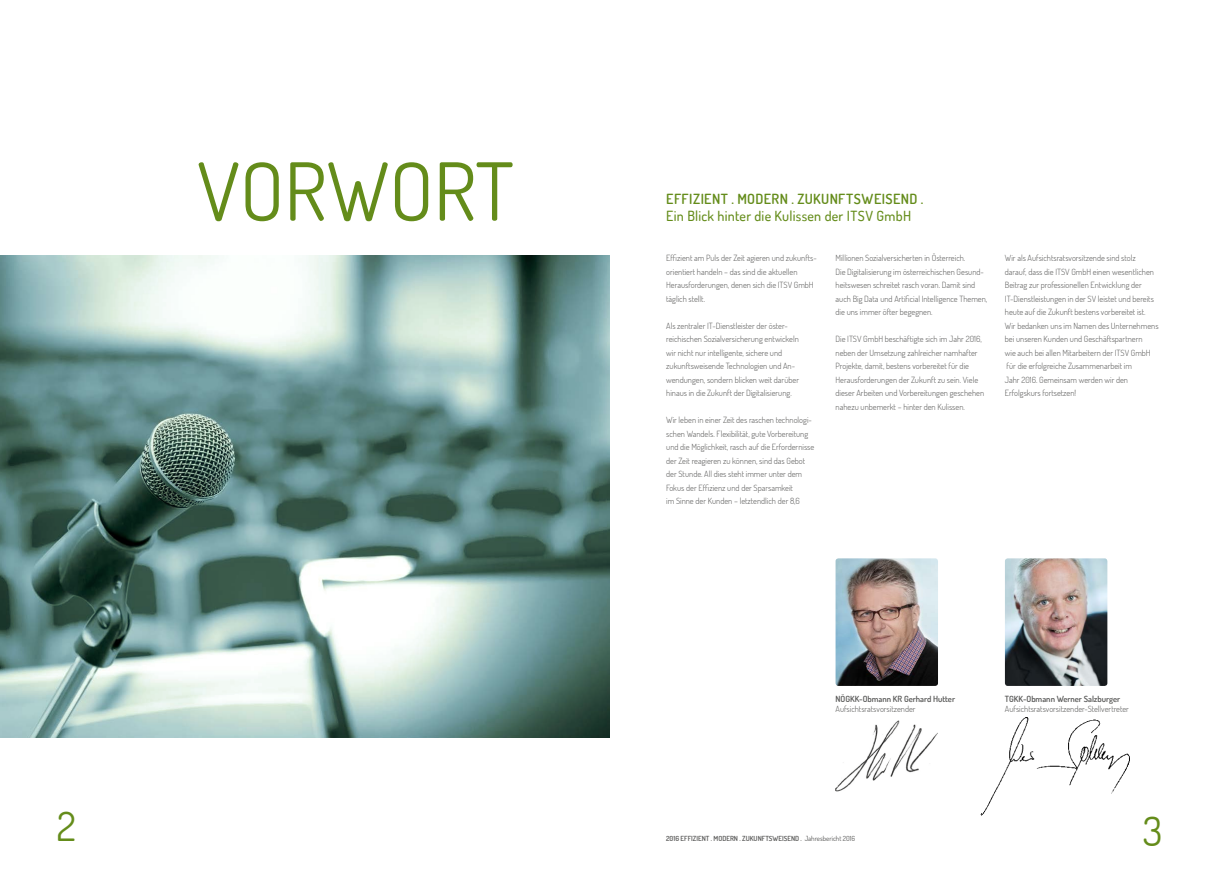
<style>
.page{position:relative;width:1219px;height:879px;background:#fff}
.page>*{position:absolute;margin:0;border:0;box-sizing:border-box;transform-origin:0 0}
.t1{font:80px "Dosis";color:#648c1a}
.t2{font:40px "Dosis";color:#648c1a}
.t3{font:500 14px "Dosis";letter-spacing:.015em;color:#648c1a}
.t4{font:600 14px "Dosis";letter-spacing:.035em;color:#648c1a}
.t5{font:300 8.5px/13.5px "Dosis";color:#575756}
.t6{font:600 8.5px "Dosis";color:#575756}
.t7{font:600 7px "Dosis";color:#575756}
.s1{font-weight:400}
</style>
<div class="page">
<img style="left:835px;top:558px;width:103px;height:128px">
<img style="left:1005px;top:558px;width:102px;height:128px">
<img style="left:835px;top:720px;width:102px;height:71px">
<img style="left:980px;top:717px;width:150px;height:99px">
<svg style="left:0;top:255px;width:609px;height:482px;background:#82a29e"></svg>
<h1 class="t1" style="left:197px;top:139px;width:318px">VORWORT</h1>
<h2 class="t2" style="left:57px;top:800px;width:20px">2</h2>
<h3 class="t4" style="left:666px;top:190px;width:259px">EFFIZIENT . MODERN . ZUKUNFTSWEISEND .</h3>
<h3 class="t3" style="left:666px;top:206px;width:246px">Ein Blick hinter die Kulissen der ITSV GmbH</h3>
<p class="t5" style="left:666px;top:251px;width:152px">Effizient am Puls der Zeit agieren und zukunfts&shy;orientiert handeln – das sind die aktuellen Herausforderungen, denen sich die ITSV GmbH täglich stellt.</p>
<p class="t5" style="left:666px;top:319px;width:134px">Als zentraler IT-Dienstleister der öster&shy;reichischen Sozialversicherung entwickeln wir nicht nur intelligente, sichere und zukunftsweisende Technologien und An&shy;wendungen, sondern blicken weit darüber hinaus in die Zukunft der Digitalisierung.</p>
<p class="t5" style="left:666px;top:413px;width:150px">Wir leben in einer Zeit des raschen technologi&shy;schen Wandels. Flexibilität, gute Vorbereitung und die Möglichkeit, rasch auf die Erfordernisse der Zeit reagieren zu können, sind das Gebot der Stunde. All dies steht immer unter dem Fokus der Effizienz und der Sparsamkeit<br>im Sinne der Kunden – letztendlich der 8,6</p>
<p class="t5" style="left:835px;top:251px;width:153px">Millionen Sozialversicherten in Österreich.<br>Die Digitalisierung im österreichischen Gesund&shy;heitswesen schreitet rasch voran. Damit sind auch Big Data und Artificial Intelligence Themen, die uns immer öfter begegnen.</p>
<p class="t5" style="left:835px;top:332px;width:150px">Die ITSV GmbH beschäftigte sich im Jahr 2016, neben der Umsetzung zahlreicher namhafter Projekte, damit, bestens vorbereitet für die Herausforderungen der Zukunft zu sein. Viele dieser Arbeiten und Vorbereitungen geschehen nahezu unbemerkt – hinter den Kulissen.</p>
<p class="t5" style="left:1005px;top:251px;width:155px">Wir als Aufsichtsratsvorsitzende sind stolz darauf, dass die ITSV GmbH einen wesentlichen Beitrag zur professionellen Entwicklung der IT-Dienstleistungen in der SV leistet und bereits heute auf die Zukunft bestens vorbereitet ist.<br>Wir bedanken uns im Namen des Unternehmens bei unseren Kunden und Geschäftspartnern<br>wie auch bei allen Mitarbeitern der ITSV GmbH für die erfolgreiche Zusammenarbeit im<br>Jahr 2016. Gemeinsam werden wir den Erfolgskurs fortsetzen!</p>
<p class="t6" style="left:835px;top:693px;width:121px">NÖGKK-Obmann KR Gerhard Hutter</p>
<p class="t5" style="left:835px;top:702px;width:82px">Aufsichtsratsvorsitzender</p>
<p class="t7" style="left:666px;top:834px;width:191px">2016 EFFIZIENT . MODERN . ZUKUNFTSWEISEND . <span class="s1">Jahresbericht 2016</span></p>
<p class="t6" style="left:1005px;top:693px;width:117px">TGKK-Obmann Werner Salzburger</p>
<p class="t5" style="left:1005px;top:702px;width:126px">Aufsichtsratsvorsitzender-Stellvertreter</p>
<h2 class="t2" style="left:1143px;top:805px;width:21px">3</h2>
</div>
